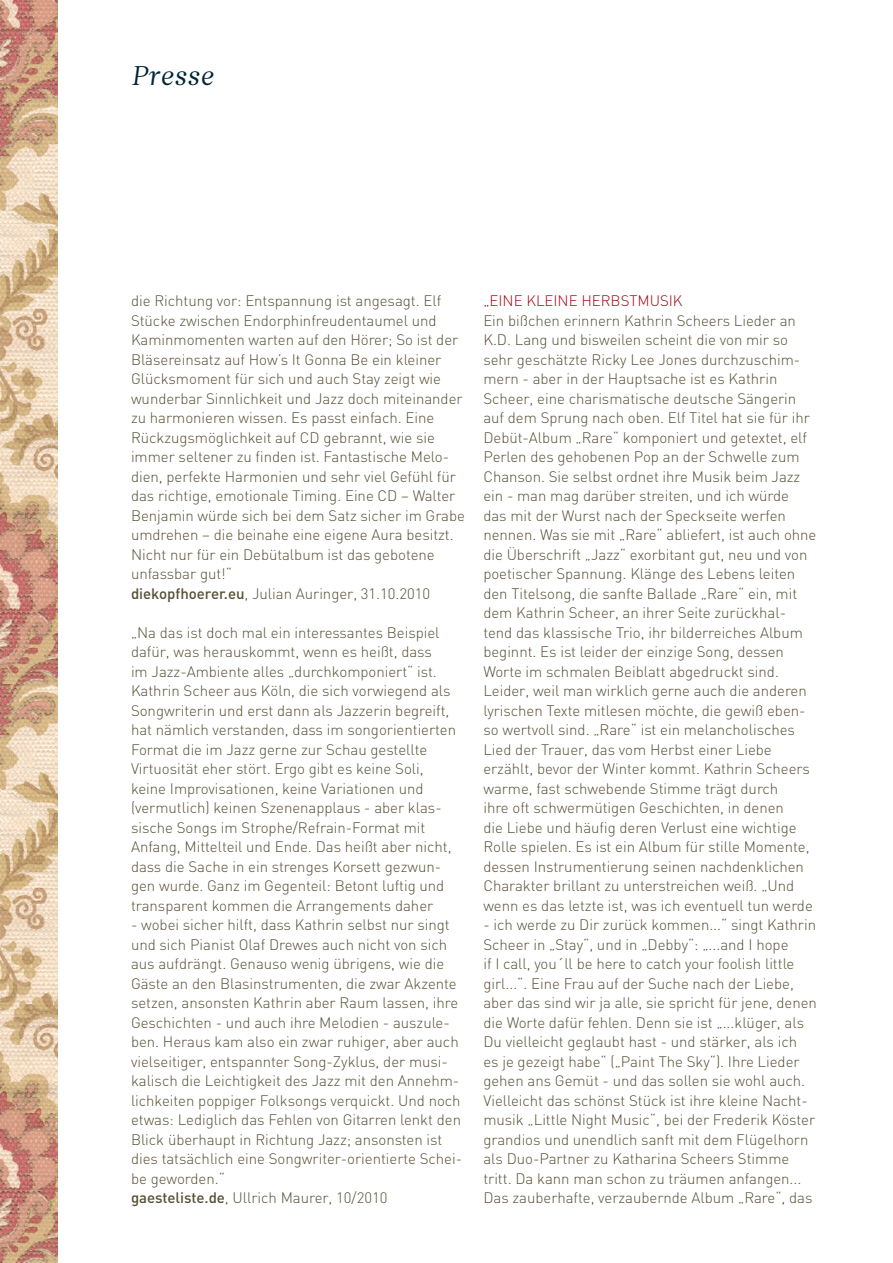
<style>
.page{position:relative;width:893px;height:1263px;background:#fff}
.page>*{position:absolute;margin:0;border:0;box-sizing:border-box;transform-origin:0 0}
.t1{font:27px "Leitura News Italic 1";color:#002637}
.t2{font:300 15px/19.5px "DIN";color:#574f35}
.t3{font:300 15px "DIN";color:#a00815}
.s1{font-weight:500}
</style>
<div class="page">
<img style="left:0;top:683px;width:57px;height:579px">
<img style="left:0;top:0;width:58px;height:683px">
<p class="t1" style="left:131px;top:59px;width:84px">Presse</p>
<p class="t2" style="left:131px;top:291px;width:336px">die Richtung vor: Entspannung ist angesagt. Elf Stücke zwischen Endorphinfreudentaumel und Kaminmomenten warten auf den Hörer; So ist der Bläsereinsatz auf How’s It Gonna Be ein kleiner Glücksmoment für sich und auch Stay zeigt wie wunderbar Sinnlichkeit und Jazz doch miteinander zu harmonieren wissen. Es passt einfach. Eine Rückzugsmöglichkeit auf CD gebrannt, wie sie immer seltener zu finden ist. Fantastische Melo&shy;dien, perfekte Harmonien und sehr viel Gefühl für das richtige, emotionale Timing. Eine CD – Walter Benjamin würde sich bei dem Satz sicher im Grabe umdrehen – die beinahe eine eigene Aura besitzt.<br>Nicht nur für ein Debütalbum ist das gebotene unfassbar gut!“</p>
<p class="t2" style="left:131px;top:584px;width:301px"><span class="s1">diekopfhoerer.eu</span>, Julian Auringer, 31.10.2010</p>
<p class="t2" style="left:131px;top:623px;width:327px">„Na das ist doch mal ein interessantes Beispiel dafür, was herauskommt, wenn es heißt, dass<br>im Jazz-Ambiente alles „durchkomponiert“ ist.<br>Kathrin Scheer aus Köln, die sich vorwiegend als Songwriterin und erst dann als Jazzerin begreift, hat nämlich verstanden, dass im songorientierten Format die im Jazz gerne zur Schau gestellte Virtuosität eher stört. Ergo gibt es keine Soli, keine Improvisationen, keine Variationen und (vermutlich) keinen Szenenapplaus - aber klas&shy;sische Songs im Strophe/Refrain-Format mit Anfang, Mittelteil und Ende. Das heißt aber nicht, dass die Sache in ein strenges Korsett gezwun&shy;gen wurde. Ganz im Gegenteil: Betont luftig und transparent kommen die Arrangements daher</p>
<p class="t2" style="left:131px;top:915px;width:333px">- wobei sicher hilft, dass Kathrin selbst nur singt und sich Pianist Olaf Drewes auch nicht von sich aus aufdrängt. Genauso wenig übrigens, wie die Gäste an den Blasinstrumenten, die zwar Akzente setzen, ansonsten Kathrin aber Raum lassen, ihre Geschichten - und auch ihre Melodien - auszule&shy;ben. Heraus kam also ein zwar ruhiger, aber auch vielseitiger, entspannter Song-Zyklus, der musi&shy;kalisch die Leichtigkeit des Jazz mit den Annehm&shy;lichkeiten poppiger Folksongs verquickt. Und noch etwas: Lediglich das Fehlen von Gitarren lenkt den Blick überhaupt in Richtung Jazz; ansonsten ist dies tatsächlich eine Songwriter-orientierte Schei&shy;be geworden.“</p>
<p class="t2" style="left:131px;top:1188px;width:258px"><span class="s1">gaesteliste.de</span>, Ullrich Maurer, 10/2010</p>
<p class="t3" style="left:483px;top:292px;width:24px">„Eine</p>
<p class="t3" style="left:526px;top:292px;width:10px">kleine</p>
<p class="t3" style="left:581px;top:292px;width:21px">Herbstmusik</p>
<p class="t2" style="left:483px;top:311px;width:334px">Ein bißchen erinnern Kathrin Scheers Lieder an K.D. Lang und bisweilen scheint die von mir so sehr geschätzte Ricky Lee Jones durchzuschim&shy;mern - aber in der Hauptsache ist es Kathrin Scheer, eine charismatische deutsche Sängerin auf dem Sprung nach oben. Elf Titel hat sie für ihr Debüt-Album „Rare“ komponiert und getextet, elf Perlen des gehobenen Pop an der Schwelle zum Chanson. Sie selbst ordnet ihre Musik beim Jazz ein - man mag darüber streiten, und ich würde<br>das mit der Wurst nach der Speckseite werfen nennen. Was sie mit „Rare“ abliefert, ist auch ohne die Überschrift „Jazz“ exorbitant gut, neu und von poetischer Spannung. Klänge des Lebens leiten den Titelsong, die sanfte Ballade „Rare“ ein, mit dem Kathrin Scheer, an ihrer Seite zurückhal&shy;tend das klassische Trio, ihr bilderreiches Album beginnt. Es ist leider der einzige Song, dessen Worte im schmalen Beiblatt abgedruckt sind.<br>Leider, weil man wirklich gerne auch die anderen lyrischen Texte mitlesen möchte, die gewiß eben&shy;so wertvoll sind. „Rare“ ist ein melancholisches Lied der Trauer, das vom Herbst einer Liebe erzählt, bevor der Winter kommt. Kathrin Scheers warme, fast schwebende Stimme trägt durch<br>ihre oft schwermütigen Geschichten, in denen<br>die Liebe und häufig deren Verlust eine wichtige Rolle spielen. Es ist ein Album für stille Momente, dessen Instrumentierung seinen nachdenklichen Charakter brillant zu unterstreichen weiß. „Und wenn es das letzte ist, was ich eventuell tun werde</p>
<p class="t2" style="left:483px;top:915px;width:335px">- ich werde zu Dir zurück kommen...“ singt Kathrin Scheer in „Stay“, und in „Debby“: „...and I hope<br>if I call, you´ll be here to catch your foolish little girl...“. Eine Frau auf der Suche nach der Liebe, aber das sind wir ja alle, sie spricht für jene, denen die Worte dafür fehlen. Denn sie ist „...klüger, als Du vielleicht geglaubt hast - und stärker, als ich<br>es je gezeigt habe“ („Paint The Sky“). Ihre Lieder gehen ans Gemüt - und das sollen sie wohl auch.<br>Vielleicht das schönst Stück ist ihre kleine Nacht&shy;musik „Little Night Music“, bei der Frederik Köster grandios und unendlich sanft mit dem Flügelhorn als Duo-Partner zu Katharina Scheers Stimme tritt. Da kann man schon zu träumen anfangen...<br>Das zauberhafte, verzaubernde Album „Rare“, das</p>
</div>
